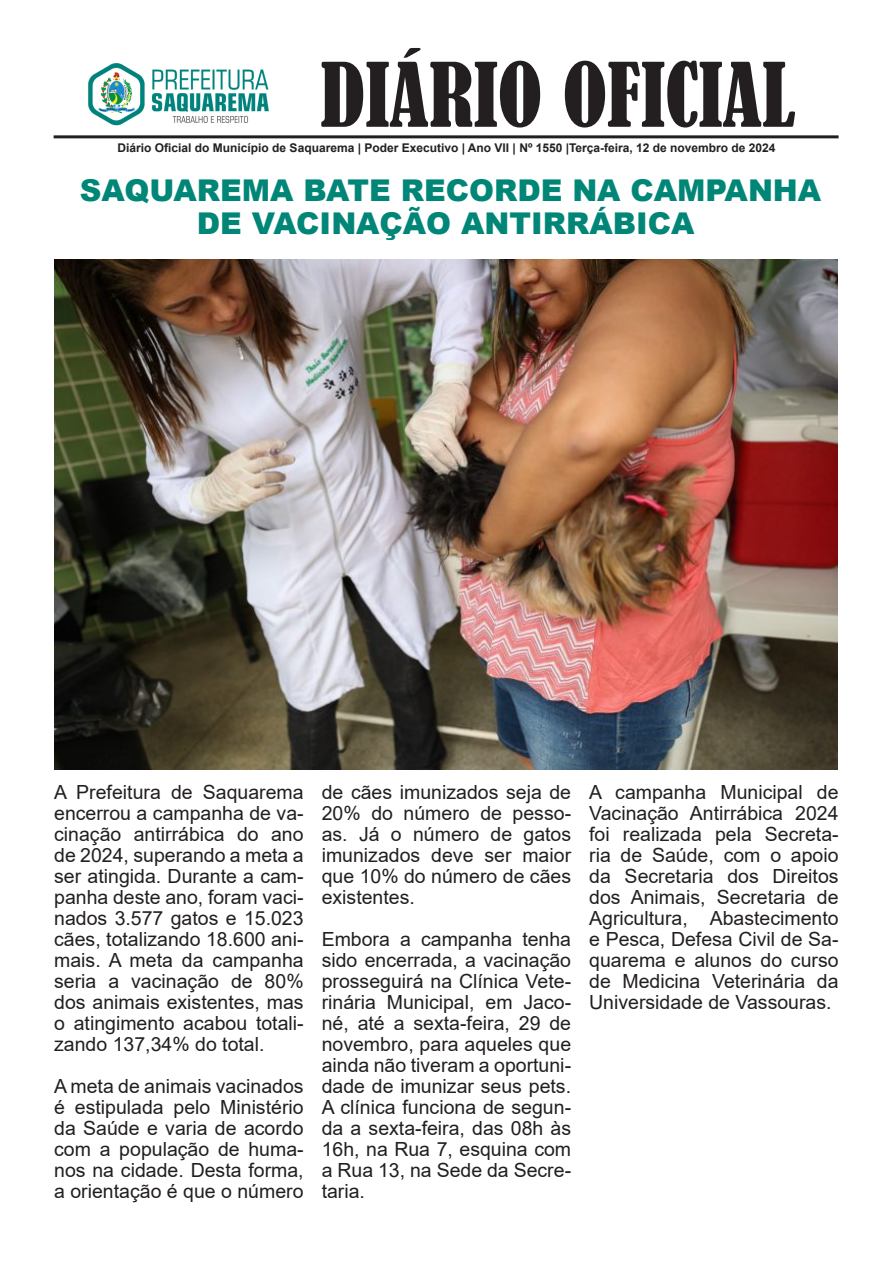
<style>
.page{position:relative;width:893px;height:1263px;background:#fff}
.page>*{position:absolute;margin:0;border:0;box-sizing:border-box;transform-origin:0 0}
.t1{font:condensed 82.5px "Bernard";color:#231f20}
.t2{font:900 30px/33px "Arial";color:#008677;text-align:center}
.t3{font:19.5px/21px "Arial";color:#231f20;text-align:justify}
.t4{font:700 12px "Arial";color:#231f20}
</style>
<div class="page">
<hr style="left:54px;top:135px;width:785px;height:3px;background:#231f20">
<img style="left:88px;top:63px;width:181px;height:63px">
<img style="left:54px;top:259px;width:784px;height:511px">
<p class="t1" style="left:321px;top:47px;width:476px">DIÁRIO OFICIAL</p>
<p class="t4" style="left:118px;top:139px;width:660px">Diário Oficial do Município de Saquarema | Poder Executivo | Ano VII | Nº 1550 |Terça-feira, 12 de novembro de 2024</p>
<p class="t2" style="left:80px;top:173px;width:743px">SAQUAREMA BATE RECORDE NA CAMPANHA<br>DE VACINAÇÃO ANTIRRÁBICA</p>
<p class="t3" style="left:54px;top:781px;width:251px">A Prefeitura de Saquarema encerrou a campanha de va&shy;cinação antirrábica do ano de 2024, superando a meta a ser atingida. Durante a cam&shy;panha deste ano, foram vaci&shy;nados 3.577 gatos e 15.023 cães, totalizando 18.600 ani&shy;mais. A meta da campanha seria a vacinação de 80% dos animais existentes, mas o atingimento acabou totali&shy;zando 137,34% do total.</p>
<p class="t3" style="left:54px;top:1075px;width:251px">A meta de animais vacinados é estipulada pelo Ministério da Saúde e varia de acordo com a população de huma&shy;nos na cidade. Desta forma, a orientação é que o número</p>
<p class="t3" style="left:322px;top:781px;width:251px">de cães imunizados seja de 20% do número de pesso&shy;as. Já o número de gatos imunizados deve ser maior que 10% do número de cães existentes.</p>
<p class="t3" style="left:322px;top:928px;width:251px">Embora a campanha tenha sido encerrada, a vacinação prosseguirá na Clínica Vete&shy;rinária Municipal, em Jaco&shy;né, até a sexta-feira, 29 de novembro, para aqueles que ainda não tiveram a oportuni&shy;dade de imunizar seus pets.<br>A clínica funciona de segun&shy;da a sexta-feira, das 08h às 16h, na Rua 7, esquina com a Rua 13, na Sede da Secre&shy;taria.</p>
<p class="t3" style="left:589px;top:781px;width:251px">A campanha Municipal de Vacinação Antirrábica 2024 foi realizada pela Secreta&shy;ria de Saúde, com o apoio da Secretaria dos Direitos dos Animais, Secretaria de Agricultura, Abastecimento e Pesca, Defesa Civil de Sa&shy;quarema e alunos do curso de Medicina Veterinária da Universidade de Vassouras.</p>
</div>
